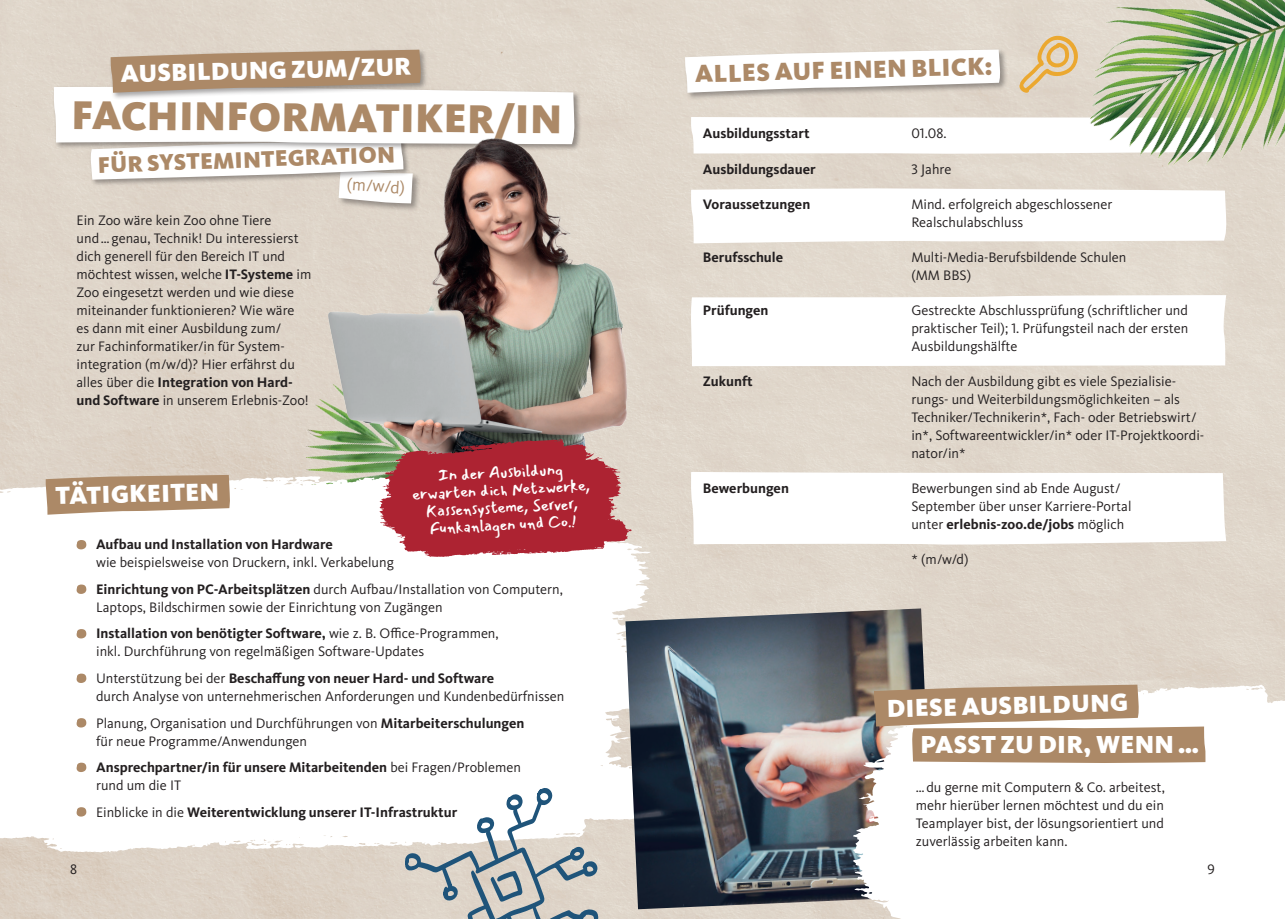
<style>
.page{position:relative;width:1285px;height:919px;background:#fff}
.page>*{position:absolute;margin:0;border:0;box-sizing:border-box;transform-origin:0 0}
.t1{font:900 41.55px "Kievit OT";color:#ac8967}
.t2{font:900 25.5px "Kievit OT";letter-spacing:.005em;color:#fff}
.t3{font:900 25.5px "Kievit OT";color:#ac8967}
.t4{font:900 23.4px "Kievit OT";color:#ac8967}
.t5{font:17.55px "Kievit OT";color:#ac8967}
.t6{font:16.05px/17.4px "Mansalva";color:#fff;text-align:center}
.t7{font:14.25px/18px "Kievit OT";color:#231f20}
.t8{font:700 14.25px/26.5px "Kievit OT";color:#231f20}
.s1{font-weight:700}
.s2{font-weight:400}
</style>
<div class="page">
<div style="left:145px;top:205px;width:575px;height:403px;background:#ded5c9"></div>
<svg style="left:690px;top:295px;width:535px;height:71px"></svg>
<svg style="left:690px;top:188px;width:329px;height:55px"></svg>
<svg style="left:690px;top:117px;width:329px;height:37px"></svg>
<svg style="left:690px;top:472px;width:535px;height:73px"></svg>
<div style="left:109px;top:48px;width:319px;height:52px;background:#dfd5c9"></div>
<svg style="left:53px;top:50px;width:521px;height:153px"></svg>
<img style="left:312px;top:129px;width:341px;height:411px">
<svg style="left:0;top:472px;width:650px;height:95px"></svg>
<svg style="left:0;top:567px;width:669px;height:285px"></svg>
<svg style="left:76px;top:540px;width:10px;height:9px"></svg>
<svg style="left:76px;top:584px;width:10px;height:10px"></svg>
<svg style="left:76px;top:629px;width:10px;height:9px"></svg>
<svg style="left:76px;top:673px;width:10px;height:10px"></svg>
<svg style="left:76px;top:718px;width:10px;height:9px"></svg>
<svg style="left:76px;top:762px;width:10px;height:10px"></svg>
<svg style="left:76px;top:807px;width:10px;height:9px"></svg>
<svg style="left:46px;top:475px;width:184px;height:39px;background:#b49576"></svg>
<div style="left:683px;top:48px;width:324px;height:52px;background:#231f20;opacity:.4"></div>
<svg style="left:684px;top:50px;width:316px;height:43px"></svg>
<img style="left:1019px;top:0;width:265px;height:310px">
<svg style="left:1019px;top:35px;width:59px;height:58px;background:#e2caa1"></svg>
<svg style="left:404px;top:787px;width:194px;height:132px"></svg>
<img style="left:625px;top:608px;width:308px;height:301px">
<svg style="left:852px;top:684px;width:432px;height:234px"></svg>
<svg style="left:873px;top:684px;width:332px;height:79px"></svg>
<svg style="left:379px;top:439px;width:252px;height:118px;background:#b2454f"></svg>
<h2 class="t2" style="left:120px;top:57px;width:292px;rotate:-1deg">AUSBILDUNG ZUM/ZUR</h2>
<h1 class="t1" style="left:72px;top:88px;width:492px;rotate:1deg">FACHINFORMATIKER/IN</h1>
<h3 class="t4" style="left:97px;top:151px;width:299px;rotate:-2deg">FÜR SYSTEMINTEGRATION</h3>
<p class="t7" style="left:77px;top:211px;width:236px">Ein Zoo wäre kein Zoo ohne Tiere und…genau, Technik! Du interessierst dich generell für den Bereich IT und möchtest wissen, welche <span class="s1">IT-Systeme</span> im Zoo eingesetzt werden und wie diese miteinander funktionieren? Wie wäre<br>es dann mit einer Ausbildung zum/<br>zur Fachinformatiker/in für System&shy;integration (m/w/d)? Hier erfährst du alles über die <span class="s1">Integration von Hard&shy;und Software</span> in unserem Erlebnis-Zoo!</p>
<p class="t5" style="left:347px;top:173px;width:60px;rotate:4deg">(m/w/d)</p>
<p class="t6" style="left:411px;top:468px;width:180px;rotate:-3deg">In der Ausbildung erwarten dich Netzwerke,<br>Kassensysteme, Server,<br>Funkanlagen und Co.!</p>
<h2 class="t2" style="left:55px;top:479px;width:165px;rotate:-1deg">TÄTIGKEITEN</h2>
<p class="t8" style="left:96px;top:531px;width:238px">Aufbau und Installation von Hardware</p>
<p class="t7" style="left:96px;top:549px;width:468px;line-height:26.5px">wie beispielsweise von Druckern, inkl. Verkabelung<br><span class="s1">Einrichtung von PC-Arbeitsplätzen</span> durch Aufbau/Installation von Computern,</p>
<p class="t7" style="left:96px;top:593px;width:404px;line-height:26.5px">Laptops, Bildschirmen sowie der Einrichtung von Zugängen<br><span class="s1">Installation von benötigter Software,</span> wie z. B. Office-Programmen,</p>
<p class="t7" style="left:96px;top:638px;width:399px;line-height:26.5px">inkl. Durchführung von regelmäßigen Software-Updates<br>Unterstützung bei der <span class="s1">Beschaffung von neuer Hard- und Software</span></p>
<p class="t7" style="left:96px;top:682px;width:470px;line-height:26.5px">durch Analyse von unternehmerischen Anforderungen und Kundenbedürfnissen<br>Planung, Organisation und Durchführungen von <span class="s1">Mitarbeiterschulungen</span></p>
<p class="t7" style="left:96px;top:727px;width:426px;line-height:26.5px">für neue Programme/Anwendungen<br><span class="s1">Ansprechpartner/in für unsere Mitarbeitenden</span> bei Fragen/Problemen</p>
<p class="t8" style="left:96px;top:771px;width:362px"><span class="s2">rund um die IT<br>Einblicke in die</span> Weiterentwicklung unserer IT-Infrastruktur</p>
<p class="t7" style="left:70px;top:859px;width:8px">8</p>
<h2 class="t3" style="left:694px;top:57px;width:299px;rotate:-1deg">ALLES AUF EINEN BLICK:</h2>
<p class="t8" style="left:702px;top:120px;width:108px">Ausbildungsstart</p>
<p class="t7" style="left:911px;top:124px;width:37px">01.08.</p>
<p class="t8" style="left:702px;top:155px;width:114px">Ausbildungsdauer</p>
<p class="t7" style="left:911px;top:159px;width:41px">3 Jahre</p>
<p class="t8" style="left:702px;top:190px;width:109px">Voraussetzungen</p>
<p class="t7" style="left:911px;top:195px;width:202px">Mind. erfolgreich abgeschlossener<br>Realschulabschluss</p>
<p class="t8" style="left:702px;top:243px;width:82px">Berufsschule</p>
<p class="t7" style="left:911px;top:248px;width:216px">Multi-Media-Berufsbildende Schulen (MM BBS)</p>
<p class="t8" style="left:702px;top:296px;width:67px">Prüfungen</p>
<p class="t7" style="left:911px;top:301px;width:278px;text-align:justify">Gestreckte Abschlussprüfung (schriftlicher und praktischer Teil); 1. Prüfungsteil nach der ersten Ausbildungshälfte</p>
<p class="t8" style="left:702px;top:367px;width:51px">Zukunft</p>
<p class="t7" style="left:911px;top:372px;width:294px">Nach der Ausbildung gibt es viele Spezialisie&shy;rungs- und Weiterbildungsmöglichkeiten – als Techniker/Technikerin*, Fach- oder Betriebswirt/ in*, Softwareentwickler/in* oder IT-Projektkoordi&shy;nator/in*</p>
<p class="t8" style="left:702px;top:474px;width:87px">Bewerbungen</p>
<p class="t7" style="left:911px;top:479px;width:221px">Bewerbungen sind ab Ende August/<br>September über unser Karriere-Portal unter <span class="s1">erlebnis-zoo.de/jobs</span> möglich</p>
<p class="t7" style="left:911px;top:550px;width:58px">* (m/w/d)</p>
<h2 class="t2" style="left:886px;top:692px;width:243px;rotate:-1deg">DIESE AUSBILDUNG</h2>
<h2 class="t2" style="left:920px;top:729px;width:280px">PASST ZU DIR, WENN…</h2>
<p class="t7" style="left:915px;top:778px;width:250px;text-align:justify">…du gerne mit Computern &amp; Co. arbeitest, mehr hierüber lernen möchtest und du ein Teamplayer bist, der lösungsorientiert und zuverlässig arbeiten kann.</p>
<p class="t7" style="left:1207px;top:859px;width:9px">9</p>
</div>
